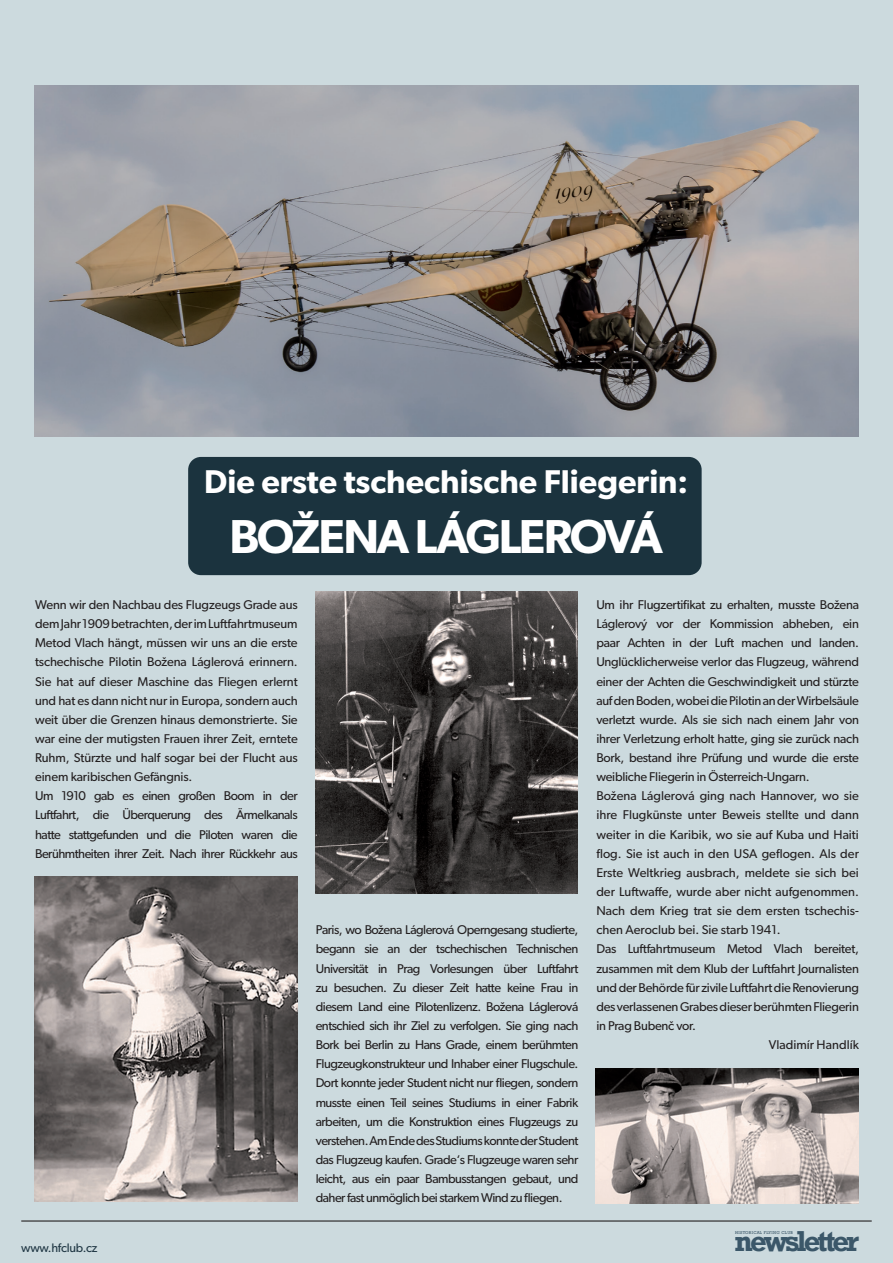
<style>
.page{position:relative;width:893px;height:1263px;background:#ccdade}
.page>*{position:absolute;margin:0;border:0;box-sizing:border-box;transform-origin:0 0}
.t1{font:600 47.7px "Gibson";letter-spacing:-.05em;color:#fff}
.t2{font:600 33px "Gibson";color:#fff}
.t3{font:700 27.15px "Rockwell Nova";letter-spacing:-.1em;color:#3b5769}
.t4{font:12.75px/19.2px "Gibson";letter-spacing:-.02em;color:#231f20;text-align:justify}
.t5{font:12.75px "Gibson";color:#231f20}
.t6{font:12.45px "Gibson";letter-spacing:-.02em;color:#213845}
.t7{font:4.2px "Rockwell Std";letter-spacing:.06em;color:#3b5769}
</style>
<div class="page">
<hr style="left:21px;top:1220px;width:851px;height:1px;background:#231f20">
<img style="left:596px;top:1068px;width:263px;height:135px">
<img style="left:35px;top:877px;width:263px;height:324px">
<img style="left:35px;top:85px;width:823px;height:352px">
<div style="left:188px;top:457px;width:514px;height:118px;background:#1b333e;border-radius:13px"></div>
<img style="left:316px;top:591px;width:262px;height:303px">
<p class="t2" style="left:204px;top:462px;width:486px">Die erste tschechische Fliegerin:</p>
<p class="t1" style="left:229px;top:508px;width:435px">BOŽENA LÁGLEROVÁ</p>
<p class="t4" style="left:35px;top:595px;width:264px">Wenn wir den Nachbau des Flugzeugs Grade aus dem Jahr 1909 betrachten, der im Luftfahrtmuseum Metod Vlach hängt, müssen wir uns an die erste tschechische Pilotin Božena Láglerová erinnern.<br>Sie hat auf dieser Maschine das Fliegen erlernt und hat es dann nicht nur in Europa, sondern auch weit über die Grenzen hinaus demonstrierte. Sie war eine der mutigsten Frauen ihrer Zeit, erntete Ruhm, Stürzte und half sogar bei der Flucht aus einem karibischen Gefängnis.</p>
<p class="t4" style="left:35px;top:786px;width:264px">Um 1910 gab es einen großen Boom in der Luftfahrt, die Überquerung des Ärmelkanals hatte stattgefunden und die Piloten waren die Berühmtheiten ihrer Zeit. Nach ihrer Rückkehr aus</p>
<p class="t4" style="left:316px;top:920px;width:264px">Paris, wo Božena Láglerová Operngesang studierte, begann sie an der tschechischen Technischen Universität in Prag Vorlesungen über Luftfahrt zu besuchen. Zu dieser Zeit hatte keine Frau in diesem Land eine Pilotenlizenz. Božena Láglerová entschied sich ihr Ziel zu verfolgen. Sie ging nach Bork bei Berlin zu Hans Grade, einem berühmten Flugzeugkonstrukteur und Inhaber einer Flugschule.<br>Dort konnte jeder Student nicht nur fliegen, sondern musste einen Teil seines Studiums in einer Fabrik arbeiten, um die Konstruktion eines Flugzeugs zu verstehen. Am Ende des Studiums konnte der Student das Flugzeug kaufen. Grade‘s Flugzeuge waren sehr leicht, aus ein paar Bambusstangen gebaut, und daher fast unmöglich bei starkem Wind zu fliegen.</p>
<p class="t4" style="left:596px;top:595px;width:264px">Um ihr Flugzertifikat zu erhalten, musste Božena Láglerový vor der Kommission abheben, ein paar Achten in der Luft machen und landen.<br>Unglücklicherweise verlor das Flugzeug, während einer der Achten die Geschwindigkeit und stürzte auf den Boden, wobei die Pilotin an der Wirbelsäule verletzt wurde. Als sie sich nach einem Jahr von ihrer Verletzung erholt hatte, ging sie zurück nach Bork, bestand ihre Prüfung und wurde die erste weibliche Fliegerin in Österreich-Ungarn.</p>
<p class="t4" style="left:596px;top:786px;width:264px">Božena Láglerová ging nach Hannover, wo sie ihre Flugkünste unter Beweis stellte und dann weiter in die Karibik, wo sie auf Kuba und Haiti flog. Sie ist auch in den USA geflogen. Als der Erste Weltkrieg ausbrach, meldete sie sich bei der Luftwaffe, wurde aber nicht aufgenommen.<br>Nach dem Krieg trat sie dem ersten tschechis&shy;chen Aeroclub bei. Sie starb 1941.</p>
<p class="t4" style="left:596px;top:939px;width:264px">Das Luftfahrtmuseum Metod Vlach bereitet, zusammen mit dem Klub der Luftfahrt Journalisten und der Behörde für zivile Luftfahrt die Renovierung des verlassenen Grabes dieser berühmten Fliegerin in Prag Bubenč vor.</p>
<p class="t5" style="left:769px;top:1037px;width:92px">Vladimír Handlík</p>
<p class="t6" style="left:21px;top:1240px;width:78px">www.hfclub.cz</p>
<h3 class="t3" style="left:734px;top:1223px;width:126px">newsletter</h3>
<p class="t7" style="left:735px;top:1230px;width:59px">HISTORICAL FLYING CLUB</p>
</div>
